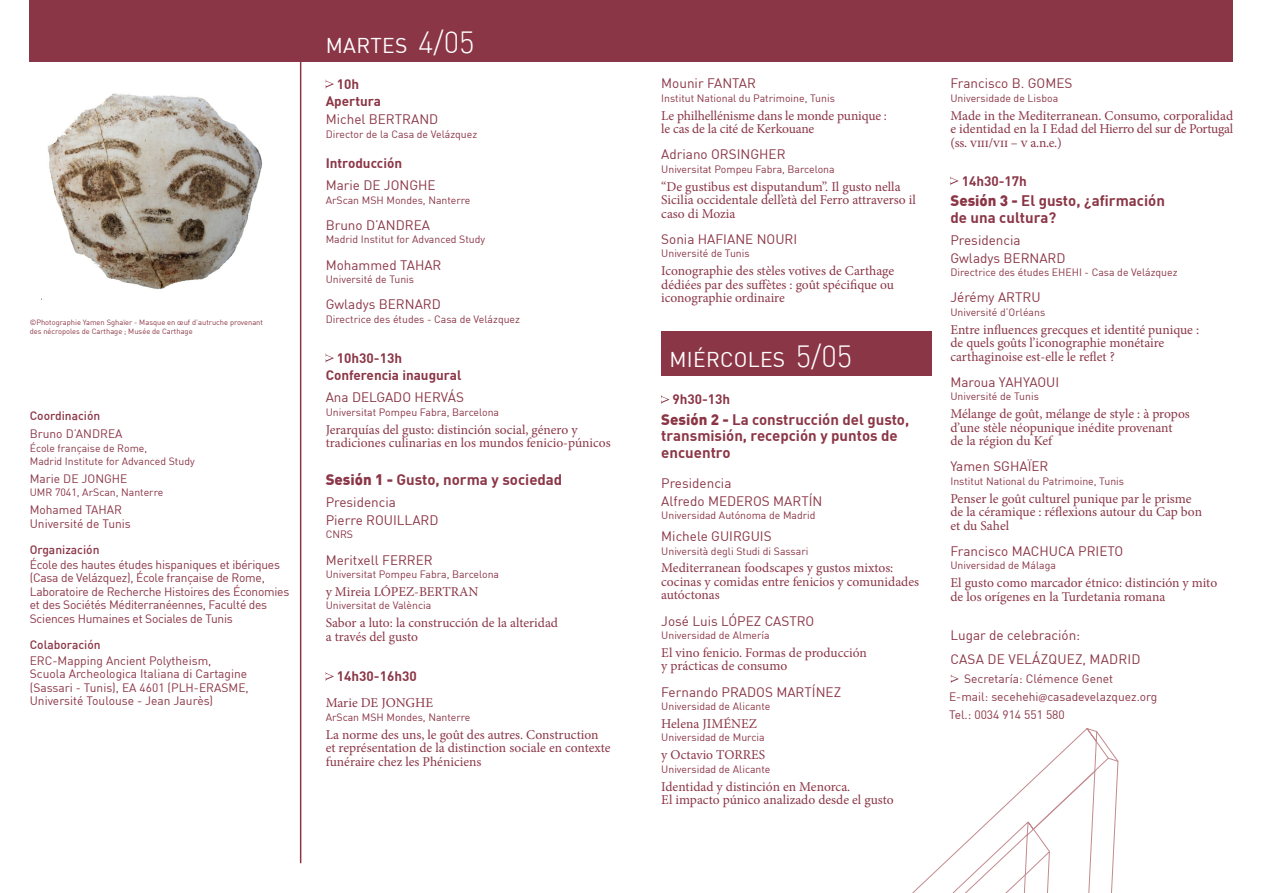
<style>
.page{position:relative;width:1263px;height:893px;background:#fff}
.page>*{position:absolute;margin:0;border:0;box-sizing:border-box;transform-origin:0 0}
.Día{font:21px "DIN";letter-spacing:.015em;color:#fff}
.Nombre{font:700 15px/16.5px "DIN";color:#8b3646}
.Nombre-2{font:13.5px/13.5px "Minion Pro";color:#8b3646}
.Nombre-3{font:13.5px "DIN";color:#8b3646}
.Nombre-4{font:700 13.5px "DIN";color:#8b3646}
.Fecha{font:13.5px "DIN";letter-spacing:.01em;color:#8b3646}
.Hora{font:700 13.5px "DIN";color:#8b3646}
.t1{font:12px/13.5px "DIN";letter-spacing:-.01em;color:#8b3646}
.t2{font:500 12px "DIN";color:#8b3646}
.Nombre-5{font:10.5px/13.5px "DIN";color:#8b3646}
.Pie_de_foto{font:7.5px/9px "DIN";color:#8b3646}
.s1{font-weight:500}
.s2{font-weight:300;font-size:30px}
.s3{font-weight:900}
.s4{font-family:"Myriad Pro"}
</style>
<div class="page">
<img style="left:41px;top:93px;width:222px;height:206px">
<div style="left:30px;top:0;width:1203px;height:62px;background:#8b3646"></div>
<div style="left:661px;top:332px;width:270px;height:44px;background:#8b3646"></div>
<svg style="left:326px;top:80px;width:8px;height:8px"></svg>
<svg style="left:326px;top:354px;width:8px;height:8px"></svg>
<svg style="left:326px;top:672px;width:8px;height:9px"></svg>
<svg style="left:661px;top:395px;width:8px;height:9px"></svg>
<hr style="left:300px;top:45px;width:1px;height:818px;background:#8b3646">
<svg style="left:912px;top:731px;width:207px;height:162px"></svg>
<svg style="left:951px;top:674px;width:8px;height:9px"></svg>
<p class="Pie_de_foto" style="left:30px;top:318px;width:235px">©Photographie Yamen Sghaïer - Masque en œuf d’autruche provenant des nécropoles de Carthage ; Musée de Carthage</p>
<p class="t2" style="left:30px;top:408px;width:72px">Coordinación</p>
<p class="t1" style="left:30px;top:427px;width:94px">Bruno D’ANDREA</p>
<p class="Nombre-5" style="left:30px;top:441px;width:167px">École française de Rome,<br>Madrid Institute for Advanced Study</p>
<p class="t1" style="left:30px;top:472px;width:99px">Marie DE JONGHE</p>
<p class="Nombre-5" style="left:30px;top:486px;width:135px">UMR 7041, ArScan, Nanterre</p>
<p class="t1" style="left:30px;top:503px;width:103px">Mohamed TAHAR<br>Université de Tunis</p>
<p class="t1" style="left:30px;top:542px;width:252px;line-height:15px"><span class="s1">Organización<br></span>École des hautes études hispaniques et ibériques</p>
<p class="t1" style="left:30px;top:571px;width:261px">(Casa de Velázquez), École française de Rome, Laboratoire de Recherche Histoires des Économies et des Sociétés Méditerranéennes, Faculté des Sciences Humaines et Sociales de Tunis</p>
<p class="t2" style="left:30px;top:637px;width:72px">Colaboración</p>
<p class="t1" style="left:30px;top:653px;width:220px">ERC-Mapping Ancient Polytheism, Scuola Archeologica Italiana di Cartagine (Sassari - Tunis), EA 4601 (PLH-ERASME, Université Toulouse - Jean Jaurès)</p>
<p class="Día" style="left:326px;top:32px;width:150px">MARTES <span class="s2">4/05</span></p>
<p class="Hora" style="left:337px;top:75px;width:24px">10h</p>
<p class="Nombre-4" style="left:326px;top:93px;width:57px">Apertura</p>
<p class="Nombre-3" style="left:326px;top:111px;width:114px">Michel BERTRAND</p>
<p class="Nombre-5" style="left:326px;top:127px;width:153px">Director de la Casa de Velázquez</p>
<p class="Nombre-4" style="left:326px;top:154px;width:78px">Introducción</p>
<p class="Nombre-3" style="left:326px;top:177px;width:111px">Marie DE JONGHE</p>
<p class="Nombre-5" style="left:326px;top:193px;width:146px">ArScan MSH Mondes, Nanterre</p>
<p class="Nombre-3" style="left:326px;top:217px;width:106px">Bruno D’ANDREA</p>
<p class="Nombre-5" style="left:326px;top:233px;width:161px">Madrid Institut for Advanced Study</p>
<p class="Nombre-3" style="left:326px;top:256px;width:117px">Mohammed TAHAR</p>
<p class="Nombre-5" style="left:326px;top:272px;width:90px">Université de Tunis</p>
<p class="Nombre-3" style="left:326px;top:296px;width:117px">Gwladys BERNARD</p>
<p class="Nombre-5" style="left:326px;top:312px;width:196px">Directrice des études - Casa de Velázquez</p>
<p class="Hora" style="left:337px;top:349px;width:67px">10h30-13h</p>
<p class="Nombre-4" style="left:326px;top:367px;width:137px">Conferencia inaugural</p>
<p class="Nombre-3" style="left:326px;top:389px;width:140px">Ana DELGADO HERVÁS</p>
<p class="Nombre-5" style="left:326px;top:405px;width:175px">Universitat Pompeu Fabra, Barcelona</p>
<p class="Nombre-2" style="left:326px;top:423px;width:286px">Jerarquías del gusto: distinción social, género y tradiciones culinarias en los mundos fenicio-púnicos</p>
<p class="Nombre" style="left:326px;top:471px;width:238px"><span class="s3">Sesión 1 -</span> Gusto, norma y sociedad</p>
<p class="Nombre-3" style="left:326px;top:494px;width:72px">Presidencia</p>
<p class="Nombre-3" style="left:326px;top:511px;width:114px">Pierre ROUILLARD</p>
<p class="Nombre-5" style="left:326px;top:527px;width:29px">CNRS</p>
<p class="Nombre-3" style="left:326px;top:551px;width:109px">Meritxell FERRER</p>
<p class="Nombre-5" style="left:326px;top:567px;width:175px">Universitat Pompeu Fabra, Barcelona</p>
<p class="Nombre-2" style="left:326px;top:585px;width:154px">y Mireia LÓPEZ-BERTRAN</p>
<p class="Nombre-5" style="left:326px;top:598px;width:107px">Universitat de València</p>
<p class="Nombre-2" style="left:326px;top:616px;width:234px">Sabor a luto: la construcción de la alteridad a través del gusto</p>
<p class="Nombre-4" style="left:337px;top:667px;width:81px">14h30-16h30</p>
<p class="Nombre-2" style="left:326px;top:696px;width:109px">Marie DE JONGHE</p>
<p class="Nombre-5" style="left:326px;top:710px;width:146px">ArScan MSH Mondes, Nanterre</p>
<p class="Nombre-2" style="left:326px;top:727px;width:286px">La norme des uns, le goût des autres. Construction et représentation de la distinction sociale en contexte funéraire chez les Phéniciens</p>
<p class="Nombre-3" style="left:661px;top:75px;width:96px">Mounir FANTAR</p>
<p class="Nombre-5" style="left:661px;top:91px;width:175px">Institut National du Patrimoine, Tunis</p>
<p class="Nombre-2" style="left:661px;top:109px;width:227px">Le philhellénisme dans le monde punique : le cas de la cité de Kerkouane</p>
<p class="Nombre-3" style="left:661px;top:146px;width:126px">Adriano ORSINGHER</p>
<p class="Nombre-5" style="left:661px;top:162px;width:175px">Universitat Pompeu Fabra, Barcelona</p>
<p class="Nombre-2" style="left:661px;top:180px;width:256px">“De gustibus est disputandum”. Il gusto nella<br>Sicilia occidentale dell’età del Ferro attraverso il caso di Mozia</p>
<p class="Nombre-3" style="left:661px;top:230px;width:137px">Sonia HAFIANE NOURI</p>
<p class="Nombre-5" style="left:661px;top:247px;width:90px">Université de Tunis</p>
<p class="Nombre-2" style="left:661px;top:264px;width:234px;text-align:justify">Iconographie des stèles votives de Carthage dédiées par des suffètes : goût spécifique ou iconographie ordinaire</p>
<p class="Día" style="left:669px;top:346px;width:184px">MIÉRCOLES <span class="s2">5/05</span></p>
<p class="Hora" style="left:672px;top:390px;width:59px">9h30-13h</p>
<p class="Nombre" style="left:661px;top:411px;width:249px"><span class="s3">Sesión 2 -</span> La construcción del gusto, transmisión, recepción y puntos de encuentro</p>
<p class="Nombre-3" style="left:661px;top:475px;width:72px">Presidencia</p>
<p class="Nombre-3" style="left:661px;top:492px;width:163px">Alfredo MEDEROS MARTÍN</p>
<p class="Nombre-5" style="left:661px;top:508px;width:156px">Universidad Autónoma de Madrid</p>
<p class="Nombre-3" style="left:661px;top:528px;width:112px">Michele GUIRGUIS</p>
<p class="Nombre-5" style="left:661px;top:544px;width:149px">Università degli Studi di Sassari</p>
<p class="Nombre-2" style="left:661px;top:561px;width:259px">Mediterranean foodscapes y gustos mixtos: cocinas y comidas entre fenicios y comunidades autóctonas</p>
<p class="Nombre-3" style="left:661px;top:612px;width:155px">José Luis LÓPEZ CASTRO</p>
<p class="Nombre-5" style="left:661px;top:628px;width:110px">Universidad de Almería</p>
<p class="Nombre-2" style="left:661px;top:646px;width:207px">El vino fenicio. Formas de producción y prácticas de consumo</p>
<p class="Nombre-3" style="left:661px;top:683px;width:181px">Fernando PRADOS MARTÍNEZ</p>
<p class="Nombre-5" style="left:661px;top:699px;width:111px">Universidad de Alicante</p>
<p class="Nombre-2" style="left:661px;top:717px;width:97px">Helena JIMÉNEZ</p>
<p class="Nombre-5" style="left:661px;top:731px;width:105px">Universidad de Murcia</p>
<p class="Nombre-2" style="left:661px;top:748px;width:105px">y Octavio TORRES</p>
<p class="Nombre-5" style="left:661px;top:762px;width:111px">Universidad de Alicante</p>
<p class="Nombre-2" style="left:661px;top:779px;width:234px">Identidad y distinción en Menorca.<br>El impacto púnico analizado desde el gusto</p>
<p class="Nombre-3" style="left:950px;top:75px;width:123px">Francisco B. GOMES</p>
<p class="Nombre-5" style="left:950px;top:91px;width:109px">Universidade de Lisboa</p>
<p class="Nombre-2" style="left:950px;top:109px;width:284px;text-align:justify">Made in the Mediterranean. Consumo, corporalidad e identidad en la I Edad del Hierro del sur de Portugal (ss. viii/vii – v a.n.e.)</p>
<p class="Hora" style="left:962px;top:172px;width:67px">14h30-17h</p>
<p class="Nombre" style="left:950px;top:192px;width:216px"><span class="s3">Sesión 3 -</span> El gusto, ¿afirmación de una cultura?</p>
<p class="Nombre-3" style="left:950px;top:231px;width:72px">Presidencia</p>
<p class="Nombre-3" style="left:950px;top:249px;width:117px">Gwladys BERNARD</p>
<p class="Nombre-5" style="left:950px;top:265px;width:229px">Directrice des études EHEHI - Casa de Velázquez</p>
<p class="Nombre-3" style="left:950px;top:289px;width:92px">Jérémy ARTRU</p>
<p class="Nombre-5" style="left:950px;top:305px;width:96px">Université d’Orléans</p>
<p class="Nombre-2" style="left:950px;top:323px;width:250px">Entre influences grecques et identité punique : de quels goûts l’iconographie monétaire carthaginoise est-elle le reflet ?</p>
<p class="Nombre-3" style="left:950px;top:373px;width:110px">Maroua YAHYAOUI</p>
<p class="Nombre-5" style="left:950px;top:390px;width:90px">Université de Tunis</p>
<p class="Nombre-2" style="left:950px;top:407px;width:241px">Mélange de goût, mélange de style : à propos d’une stèle néopunique inédite provenant<br>de la région du Kef</p>
<p class="Nombre-3" style="left:950px;top:458px;width:100px">Yamen SGHAÏER</p>
<p class="Nombre-5" style="left:950px;top:474px;width:175px">Institut National du Patrimoine, Tunis</p>
<p class="Nombre-2" style="left:950px;top:492px;width:253px">Penser le goût culturel punique par le prisme de la céramique : réflexions autour du Cap bon et du Sahel</p>
<p class="Nombre-3" style="left:950px;top:543px;width:174px">Francisco MACHUCA PRIETO</p>
<p class="Nombre-5" style="left:950px;top:559px;width:107px">Universidad de Málaga</p>
<p class="Nombre-2" style="left:950px;top:576px;width:268px">El gusto como marcador étnico: distinción y mito de los orígenes en la Turdetania romana</p>
<p class="Fecha" style="left:950px;top:626px;width:131px">Lugar de celebración:</p>
<p class="Fecha" style="left:950px;top:651px;width:192px">CASA DE VELÁZQUEZ, MADRID</p>
<p class="t1" style="left:964px;top:672px;width:150px">Secretaría: Clémence Genet</p>
<p class="t1" style="left:949px;top:690px;width:210px">E-mail: secehehi<span class="s4">@</span>casadevelazquez.org</p>
<p class="t1" style="left:949px;top:707px;width:117px">Tel.: 0034 914 551 580</p>
</div>
